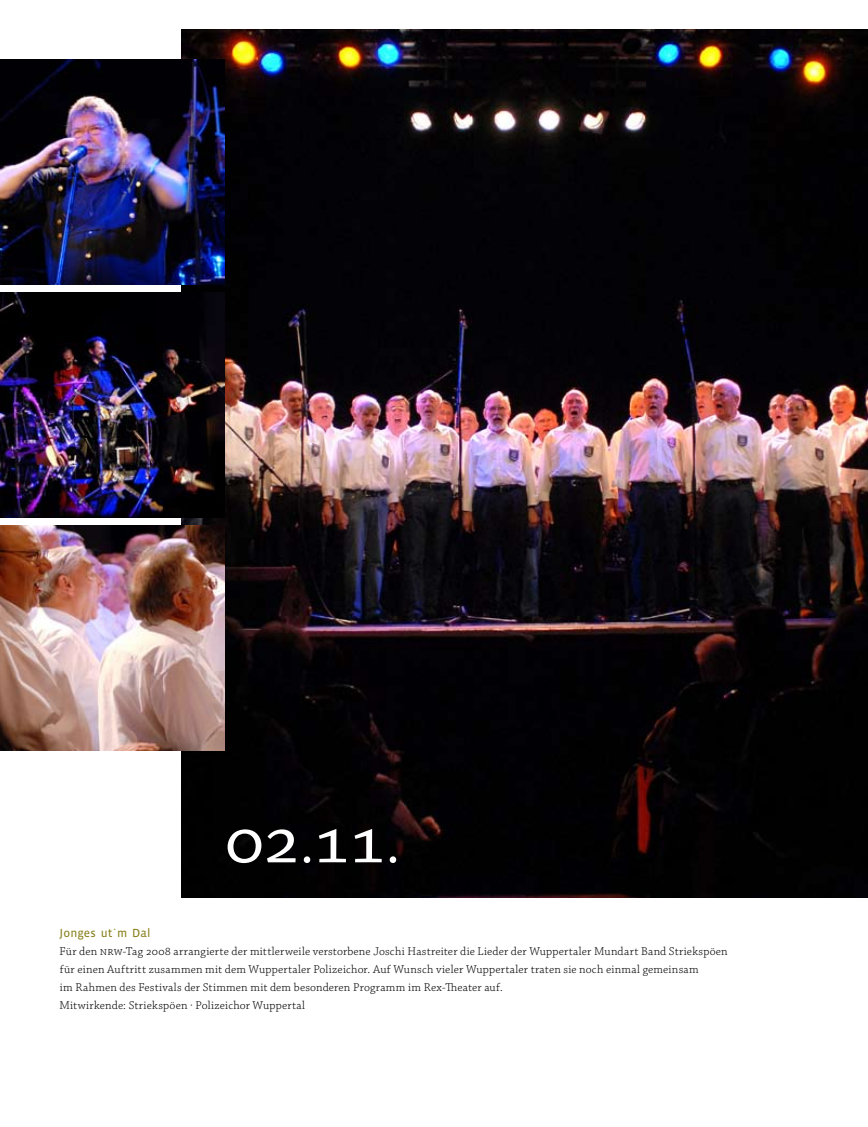
<style>
.page{position:relative;width:868px;height:1127px;background:#fff}
.page>*{position:absolute;margin:0;border:0;box-sizing:border-box;transform-origin:0 0}
.t1{font:75px "Chaparral Pro";color:#fff}
.t2{font:300 12px/18px "Chaparral Pro";letter-spacing:.025em;color:#000}
.t3{font:12px "Vista Sans Reg";letter-spacing:.01em;color:#89811d}
</style>
<div class="page">
<img style="left:181px;top:30px;width:686px;height:867px">
<img style="left:0;top:526px;width:225px;height:224px">
<img style="left:0;top:60px;width:225px;height:224px">
<img style="left:0;top:293px;width:225px;height:224px">
<h1 class="t1" style="left:225px;top:797px;width:178px">02.11.</h1>
<p class="t3" style="left:59px;top:926px;width:92px">Jonges ut˙m Dal</p>
<p class="t2" style="left:59px;top:942px;width:669px">Für den nrw-Tag 2008 arrangierte der mittlerweile verstorbene Joschi Hastreiter die Lieder der Wuppertaler Mundart Band Striekspöen für einen Auftritt zusammen mit dem Wuppertaler Polizeichor. Auf Wunsch vieler Wuppertaler traten sie noch einmal gemeinsam<br>im Rahmen des Festivals der Stimmen mit dem besonderen Programm im Rex-Theater auf.<br>Mitwirkende: Striekspöen · Polizeichor Wuppertal</p>
</div>
